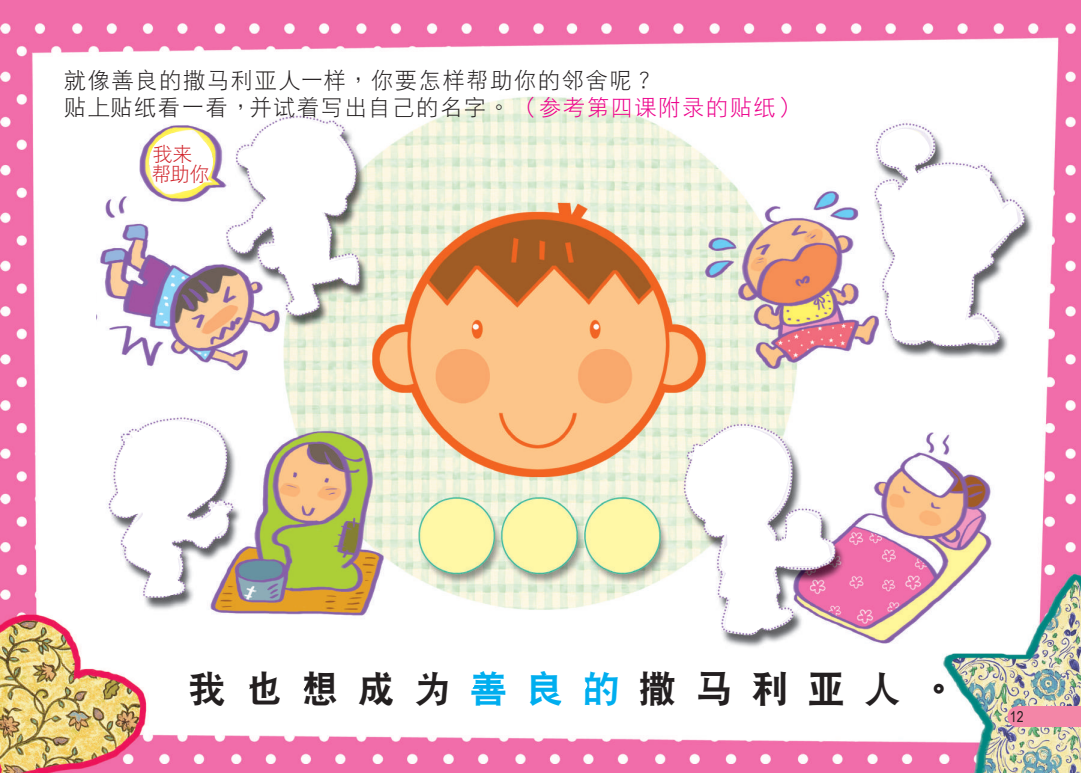
<style>
.page{position:relative;width:1081px;height:773px;background:#fff}
.page>*{position:absolute;margin:0;border:0;box-sizing:border-box;transform-origin:0 0}
.t1{font:37.5px "DF Hei W9 GB5";letter-spacing:.5em;color:#231f20}
.t2{font:22.5px/27px "DF Hei W3 GB5";letter-spacing:.06em;color:#231f20}
.t3{font:20px/20px "DF Hei W3 GB5";color:#d1232a}
.t4{font:15px "Arial Narrow";color:#231f20}
.s1{color:#ed028c}
.s2{color:#00aeef}
</style>
<div class="page">
<img style="left:0;top:0;width:1081px;height:772px">
<div style="left:1017px;top:706px;width:64px;height:21px;background:#f386a7"></div>
<div style="left:1007px;top:706px;width:21px;height:21px;background:#f386a7;border-radius:50%"></div>
<div style="left:149px;top:132px;width:64px;height:59px;background:#fff;border-radius:50%"></div>
<div style="left:66px;top:270px;width:29px;height:66px;background:#fff"></div>
<svg style="left:224px;top:101px;width:134px;height:219px"></svg>
<svg style="left:102px;top:421px;width:850px;height:315px"></svg>
<svg style="left:873px;top:117px;width:145px;height:228px"></svg>
<p class="t2" style="left:64px;top:67px;width:730px">就像善良的撒馬利亞人一樣，你要怎樣幫助你的鄰舍呢？<br>貼上貼紙看一看，並試著寫出自己的名字。 <span class="s1">( 參考第四課附錄的貼紙 )</span></p>
<p class="t3" style="left:152px;top:143px;width:60px">我來幫助你</p>
<h1 class="t1" style="left:189px;top:670px;width:770px">我也想成為<span class="s2">善良的</span>撒馬利亞人。</h1>
<p class="t4" style="left:1010px;top:705px;width:15px">12</p>
</div>
